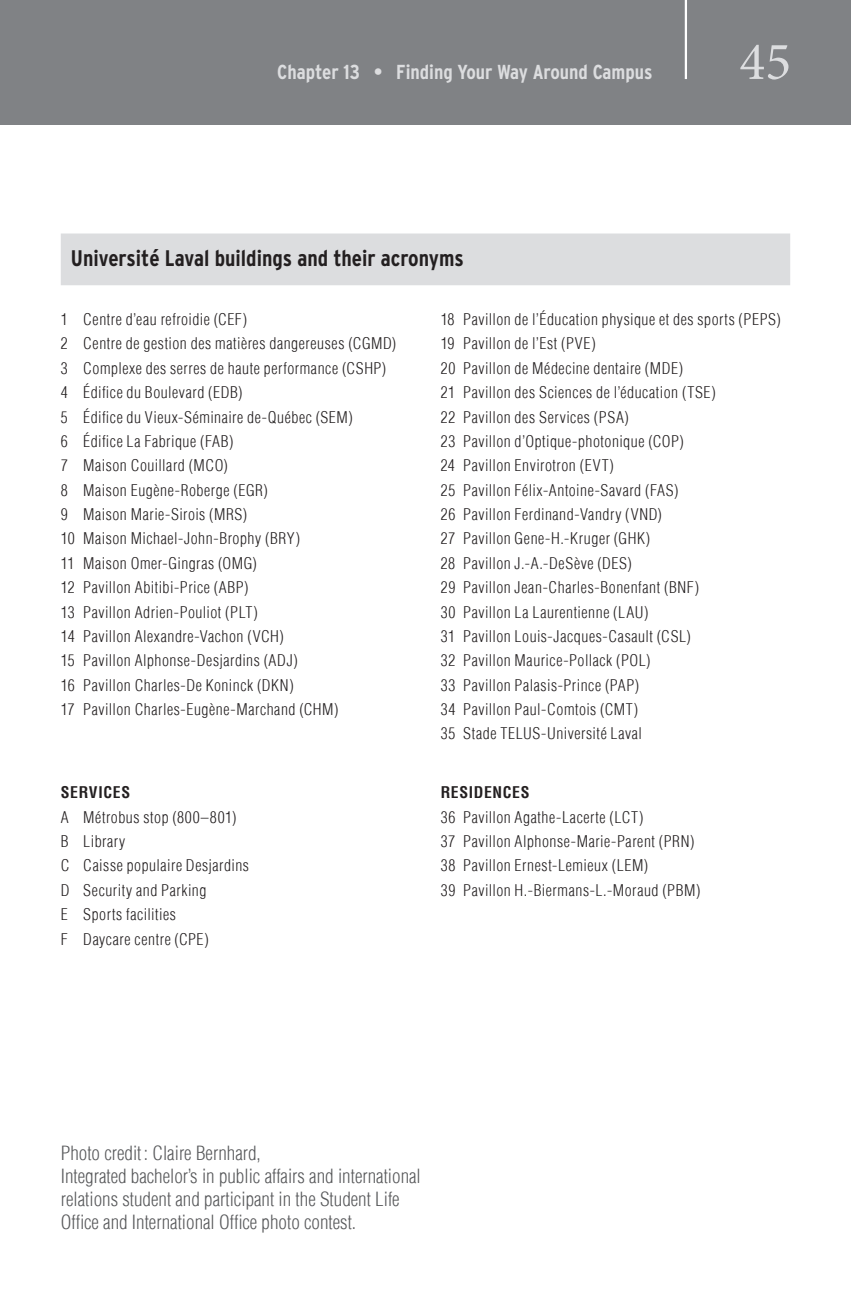
<style>
.page{position:relative;width:851px;height:1296px;background:#fff}
.page>*{position:absolute;margin:0;border:0;box-sizing:border-box;transform-origin:0 0}
.t1{font:54px "Minion Pro";color:#dcdddf}
.Titre_texte{font:700 condensed 22.5px "Interstate";color:#231f20}
.t2{font:700 condensed 20.25px "Interstate";color:#dcdddf}
.Adresse{font:300 condensed 19.12px/22.9px "Helvetica LT";color:#57585a}
.Carte{font:300 condensed 15.75px "Helvetica LT";letter-spacing:.035em;color:#231f20}
.t3{font:700 condensed 15.75px "Helvetica LT";letter-spacing:.04em;color:#231f20}
</style>
<div class="page">
<div style="left:0;top:0;width:850px;height:125px;background:#808285"></div>
<hr style="left:684px;top:0;width:3px;height:79px;background:#fff">
<div style="left:61px;top:234px;width:729px;height:51px;background:#dcdddf"></div>
<p class="t2" style="left:277px;top:61px;width:377px">Chapter 13 • Finding Your Way Around Campus</p>
<p class="Titre_texte" style="left:71px;top:246px;width:394px">Université Laval buildings and their acronyms</p>
<h1 class="t1" style="left:739px;top:26px;width:53px">45</h1>
<p class="Carte" style="left:61px;top:309px;width:188px">1 Centre d’eau refroidie (CEF)</p>
<p class="Carte" style="left:61px;top:334px;width:337px">2 Centre de gestion des matières dangereuses (CGMD)</p>
<p class="Carte" style="left:61px;top:358px;width:327px">3 Complexe des serres de haute performance (CSHP)</p>
<p class="Carte" style="left:61px;top:383px;width:183px">4 Édifice du Boulevard (EDB)</p>
<p class="Carte" style="left:61px;top:407px;width:293px">5 Édifice du Vieux-Séminaire de-Québec (SEM)</p>
<p class="Carte" style="left:61px;top:431px;width:174px">6 Édifice La Fabrique (FAB)</p>
<p class="Carte" style="left:61px;top:456px;width:169px">7 Maison Couillard (MCO)</p>
<p class="Carte" style="left:61px;top:480px;width:208px">8 Maison Eugène-Roberge (EGR)</p>
<p class="Carte" style="left:61px;top:505px;width:188px">9 Maison Marie-Sirois (MRS)</p>
<p class="Carte" style="left:61px;top:529px;width:241px">10 Maison Michael-John-Brophy (BRY)</p>
<p class="Carte" style="left:61px;top:553px;width:198px">11 Maison Omer-Gingras (OMG)</p>
<p class="Carte" style="left:61px;top:578px;width:189px">12 Pavillon Abitibi-Price (ABP)</p>
<p class="Carte" style="left:61px;top:602px;width:198px">13 Pavillon Adrien-Pouliot (PLT)</p>
<p class="Carte" style="left:61px;top:626px;width:225px">14 Pavillon Alexandre-Vachon (VCH)</p>
<p class="Carte" style="left:61px;top:651px;width:238px">15 Pavillon Alphonse-Desjardins (ADJ)</p>
<p class="Carte" style="left:61px;top:675px;width:234px">16 Pavillon Charles-De Koninck (DKN)</p>
<p class="Carte" style="left:61px;top:700px;width:279px">17 Pavillon Charles-Eugène-Marchand (CHM)</p>
<p class="t3" style="left:61px;top:783px;width:71px">SERVICES</p>
<p class="Carte" style="left:61px;top:807px;width:177px">A Métrobus stop (800–801)</p>
<p class="Carte" style="left:61px;top:832px;width:66px">B Library</p>
<p class="Carte" style="left:61px;top:856px;width:190px">C Caisse populaire Desjardins</p>
<p class="Carte" style="left:61px;top:880px;width:147px">D Security and Parking</p>
<p class="Carte" style="left:61px;top:905px;width:117px">E Sports facilities</p>
<p class="Carte" style="left:61px;top:929px;width:149px">F Daycare centre (CPE)</p>
<p class="Carte" style="left:440px;top:309px;width:341px">18 Pavillon de l’Éducation physique et des sports (PEPS)</p>
<p class="Carte" style="left:440px;top:334px;width:156px">19 Pavillon de l’Est (PVE)</p>
<p class="Carte" style="left:440px;top:358px;width:244px">20 Pavillon de Médecine dentaire (MDE)</p>
<p class="Carte" style="left:440px;top:383px;width:276px">21 Pavillon des Sciences de l’éducation (TSE)</p>
<p class="Carte" style="left:440px;top:407px;width:189px">22 Pavillon des Services (PSA)</p>
<p class="Carte" style="left:440px;top:431px;width:245px">23 Pavillon d’Optique-photonique (COP)</p>
<p class="Carte" style="left:440px;top:456px;width:175px">24 Pavillon Envirotron (EVT)</p>
<p class="Carte" style="left:440px;top:480px;width:239px">25 Pavillon Félix-Antoine-Savard (FAS)</p>
<p class="Carte" style="left:440px;top:505px;width:222px">26 Pavillon Ferdinand-Vandry (VND)</p>
<p class="Carte" style="left:440px;top:529px;width:211px">27 Pavillon Gene-H.-Kruger (GHK)</p>
<p class="Carte" style="left:440px;top:553px;width:192px">28 Pavillon J.-A.-DeSève (DES)</p>
<p class="Carte" style="left:440px;top:578px;width:260px">29 Pavillon Jean-Charles-Bonenfant (BNF)</p>
<p class="Carte" style="left:440px;top:602px;width:209px">30 Pavillon La Laurentienne (LAU)</p>
<p class="Carte" style="left:440px;top:626px;width:252px">31 Pavillon Louis-Jacques-Casault (CSL)</p>
<p class="Carte" style="left:440px;top:651px;width:211px">32 Pavillon Maurice-Pollack (POL)</p>
<p class="Carte" style="left:440px;top:675px;width:200px">33 Pavillon Palasis-Prince (PAP)</p>
<p class="Carte" style="left:440px;top:700px;width:199px">34 Pavillon Paul-Comtois (CMT)</p>
<p class="Carte" style="left:440px;top:724px;width:203px">35 Stade TELUS-Université Laval</p>
<p class="t3" style="left:440px;top:783px;width:90px">RESIDENCES</p>
<p class="Carte" style="left:440px;top:807px;width:204px">36 Pavillon Agathe-Lacerte (LCT)</p>
<p class="Carte" style="left:440px;top:832px;width:255px">37 Pavillon Alphonse-Marie-Parent (PRN)</p>
<p class="Carte" style="left:440px;top:856px;width:209px">38 Pavillon Ernest-Lemieux (LEM)</p>
<p class="Carte" style="left:440px;top:880px;width:261px">39 Pavillon H.-Biermans-L.-Moraud (PBM)</p>
<p class="Adresse" style="left:61px;top:1141px;width:361px">Photo credit : Claire Bernhard,<br>Integrated bachelor’s in public affairs and international relations student and participant in the Student Life Office and International Office photo contest.</p>
</div>
